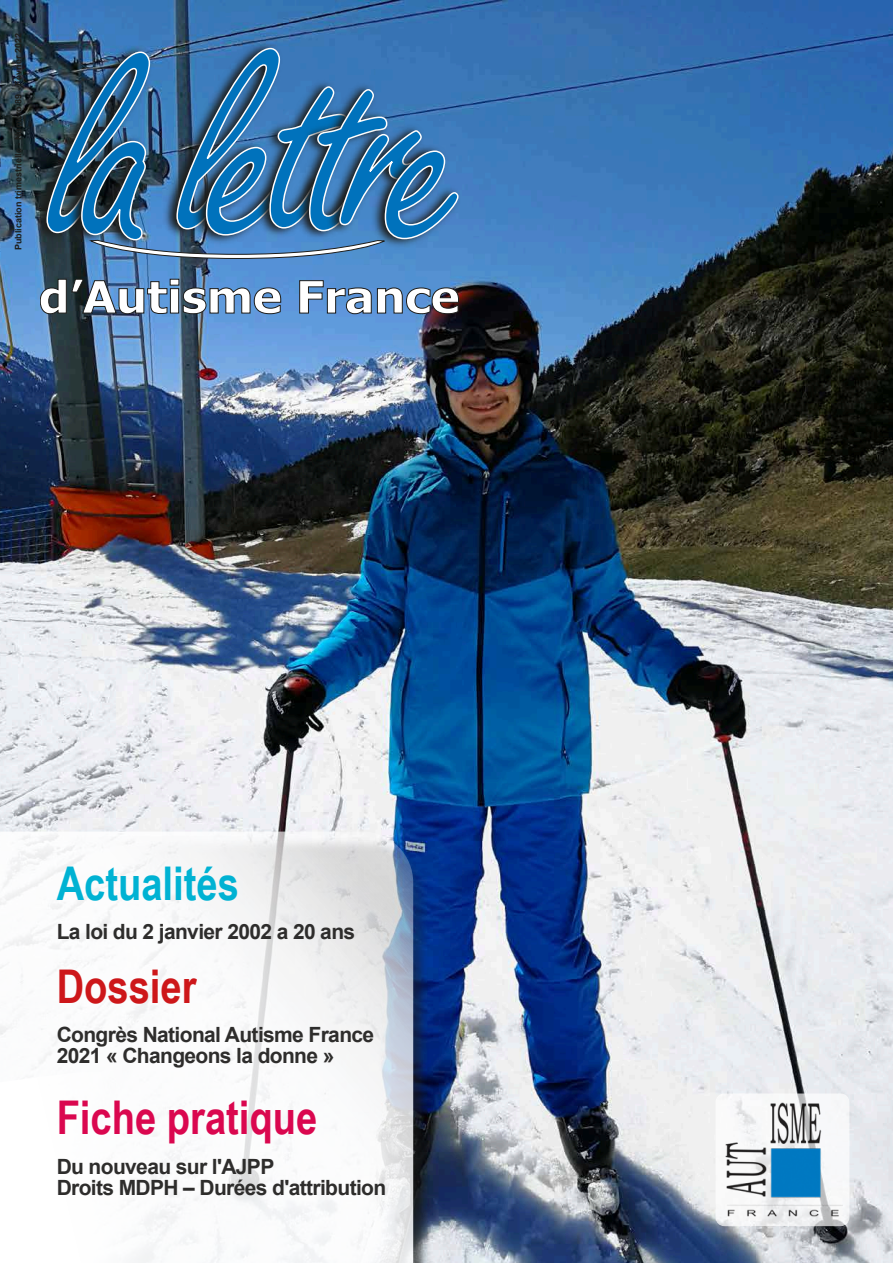
<style>
.page{position:relative;width:893px;height:1263px;background:#fff}
.page>*{position:absolute;margin:0;border:0;box-sizing:border-box;transform-origin:0 0}
.t1{font:700 46.5px "Arial Narrow";color:#da074f}
.t2{font:700 46.5px "Arial Narrow";color:#00b2d3}
.t3{font:700 46.5px "Arial Narrow";color:#cd171a}
.t4{font:700 21px/21px "Arial";letter-spacing:-.03em;color:#2e2d2c}
.t5{font:700 9px "Arial";color:#1d1d1b}
</style>
<div class="page">
<img style="left:0;top:0;width:893px;height:1263px">
<svg style="left:40px;top:290px;width:241px;height:25px"></svg>
<svg style="left:299px;top:290px;width:160px;height:25px"></svg>
<img style="left:40px;top:40px;width:77px;height:48px">
<img style="left:40px;top:88px;width:154px;height:207px">
<img style="left:147px;top:259px;width:178px;height:31px">
<img style="left:210px;top:40px;width:40px;height:243px">
<img style="left:250px;top:40px;width:185px;height:246px">
<img style="left:280px;top:77px;width:201px;height:203px">
<img style="left:325px;top:98px;width:162px;height:196px">
<img style="left:46px;top:47px;width:413px;height:212px">
<div style="left:0;top:836px;width:429px;height:427px;background:#1d1d1b;opacity:.75"></div>
<svg style="left:0;top:831px;width:413px;height:432px"></svg>
<svg style="left:716px;top:1093px;width:133px;height:133px"></svg>
<img style="left:725px;top:1102px;width:117px;height:114px">
<p class="t5" style="left:12px;top:250px;width:219px;rotate:-90deg">Publication trimestrielle - Numéro 89 - Février 2022</p>
<h1 class="t2" style="left:57px;top:848px;width:184px">Actualités</h1>
<p class="t4" style="left:57px;top:921px;width:300px">La loi du 2 janvier 2002 a 20 ans</p>
<h1 class="t3" style="left:57px;top:951px;width:141px">Dossier</h1>
<p class="t4" style="left:57px;top:1024px;width:319px">Congrès National Autisme France<br>2021 « Changeons la donne »</p>
<h1 class="t1" style="left:57px;top:1082px;width:262px">Fiche pratique</h1>
<p class="t4" style="left:57px;top:1156px;width:331px">Du nouveau sur l'AJPP<br>Droits MDPH – Durées d'attribution</p>
</div>
